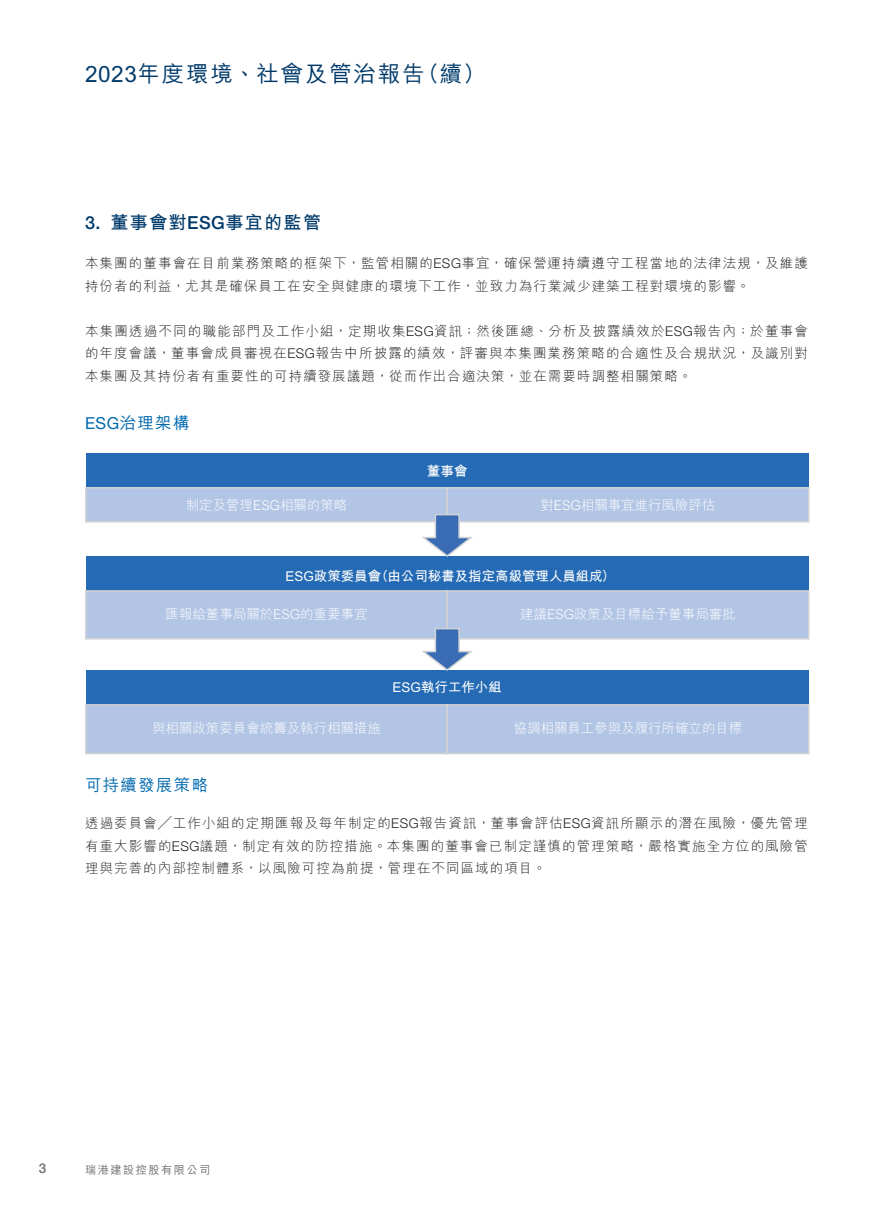
<style>
.page{position:relative;width:893px;height:1212px;background:#fff}
.page>*{position:absolute;margin:0;border:0;box-sizing:border-box;transform-origin:0 0}
.t1{font:500 22.5px "M Hei HK";letter-spacing:.08em;color:#003a6a}
.t2{font:700 18px "M Hei HK";letter-spacing:.08em;color:#003a6a}
.t3{font:500 18px "Helvetica Neue LT Std";color:#003a6a}
.t4{font:500 16.5px "M Hei HK";letter-spacing:.08em;color:#016aaf}
.t5{font:300 13.5px/22.5px "M Hei HK";letter-spacing:.08em;color:#231f20;text-align:justify}
.t6{font:300 13.5px "M Hei HK";color:#fff}
.t7{font:700 13.5px "M Hei HK";color:#fff}
.t8{font:500 13.5px "Helvetica Neue LT Std";color:#6c6d70}
.t9{font:500 11.25px "M Hei HK";letter-spacing:.13em;color:#6c6d70}
.s1{font-family:"Helvetica Neue LT Std";font-weight:500}
.s2{font-family:"Helvetica Neue LT Std"}
.s3{font-family:"Helvetica Neue LT Std";font-weight:400}
</style>
<div class="page">
<div style="left:86px;top:453px;width:723px;height:34px;background:#246ab4"></div>
<div style="left:86px;top:488px;width:361px;height:34px;background:#b2c5e5"></div>
<div style="left:85px;top:487px;width:363px;height:35px;border:2px solid #d1d2d4"></div>
<div style="left:447px;top:488px;width:362px;height:34px;background:#b2c5e5"></div>
<div style="left:446px;top:487px;width:363px;height:35px;border:2px solid #d1d2d4"></div>
<div style="left:86px;top:556px;width:723px;height:35px;background:#246ab4"></div>
<div style="left:86px;top:591px;width:361px;height:48px;background:#b2c5e5"></div>
<div style="left:85px;top:590px;width:363px;height:49px;border:2px solid #d1d2d4"></div>
<div style="left:447px;top:591px;width:362px;height:48px;background:#b2c5e5"></div>
<div style="left:446px;top:590px;width:363px;height:49px;border:2px solid #d1d2d4"></div>
<div style="left:86px;top:670px;width:723px;height:34px;background:#246ab4"></div>
<div style="left:86px;top:705px;width:361px;height:48px;background:#b2c5e5"></div>
<div style="left:85px;top:704px;width:363px;height:50px;border:2px solid #d1d2d4"></div>
<div style="left:447px;top:705px;width:362px;height:48px;background:#b2c5e5"></div>
<div style="left:446px;top:704px;width:363px;height:50px;border:2px solid #d1d2d4"></div>
<svg style="left:421px;top:513px;width:54px;height:44px"></svg>
<svg style="left:421px;top:627px;width:54px;height:44px"></svg>
<h1 class="t1" style="left:85px;top:58px;width:341px">2023年度環境、社會及管治報告</h1>
<h1 class="t1" style="left:417px;top:58px;width:70px">（續(</h1>
<h2 class="t2" style="left:111px;top:209px;width:212px">董事會對<span class="s1">ESG</span>事宜的監管</h2>
<h2 class="t3" style="left:85px;top:212px;width:17px">3.</h2>
<p class="t5" style="left:85px;top:252px;width:724px">本集團的董事會在目前業務策略的框架下，監管相關的<span class="s2">ESG</span>事宜，確保營運持續遵守工程當地的法律法規，及維護持份者的利益，尤其是確保員工在安全與健康的環境下工作，並致力為行業減少建築工程對環境的影響。</p>
<p class="t5" style="left:85px;top:319px;width:724px">本集團透過不同的職能部門及工作小組，定期收集<span class="s2">ESG</span>資訊；然後匯總、分析及披露績效於<span class="s2">ESG</span>報告內；於董事會的年度會議，董事會成員審視在<span class="s2">ESG</span>報告中所披露的績效，評審與本集團業務策略的合適性及合規狀況，及識別對本集團及其持份者有重要性的可持續發展議題，從而作出合適決策，並在需要時調整相關策略。</p>
<p class="t4" style="left:85px;top:411px;width:106px"><span class="s3">ESG</span>治理架構</p>
<p class="t7" style="left:427px;top:461px;width:42px">董事會</p>
<p class="t6" style="left:540px;top:496px;width:177px">對ESG相關事宜進行風險評估</p>
<p class="t6" style="left:186px;top:496px;width:163px">制定及管理ESG相關的策略</p>
<p class="t7" style="left:285px;top:566px;width:97px">ESG政策委員會</p>
<p class="t7" style="left:375px;top:566px;width:241px">（由公司秘書及指定高級管理人員組成(</p>
<p class="t6" style="left:165px;top:605px;width:204px">匯報給董事局關於ESG的重要事宜</p>
<p class="t6" style="left:520px;top:605px;width:217px">建議ESG政策及目標給予董事局審批</p>
<p class="t6" style="left:152px;top:719px;width:230px">與相關政策委員會統籌及執行相關措施</p>
<p class="t7" style="left:393px;top:677px;width:111px">ESG執行工作小組</p>
<p class="t6" style="left:514px;top:719px;width:230px">協調相關員工參與及履行所確立的目標</p>
<p class="t4" style="left:85px;top:773px;width:125px">可持續發展策略</p>
<p class="t5" style="left:85px;top:811px;width:724px">透過委員會╱工作小組的定期匯報及每年制定的<span class="s2">ESG</span>報告資訊，董事會評估<span class="s2">ESG</span>資訊所顯示的潛在風險，優先管理有重大影響的<span class="s2">ESG</span>議題，制定有效的防控措施。本集團的董事會已制定謹慎的管理策略，嚴格實施全方位的風險管理與完善的內部控制體系，以風險可控為前提，管理在不同區域的項目。</p>
<p class="t8" style="left:39px;top:1160px;width:9px">3</p>
<p class="t9" style="left:85px;top:1161px;width:127px">瑞港建設控股有限公司</p>
</div>
